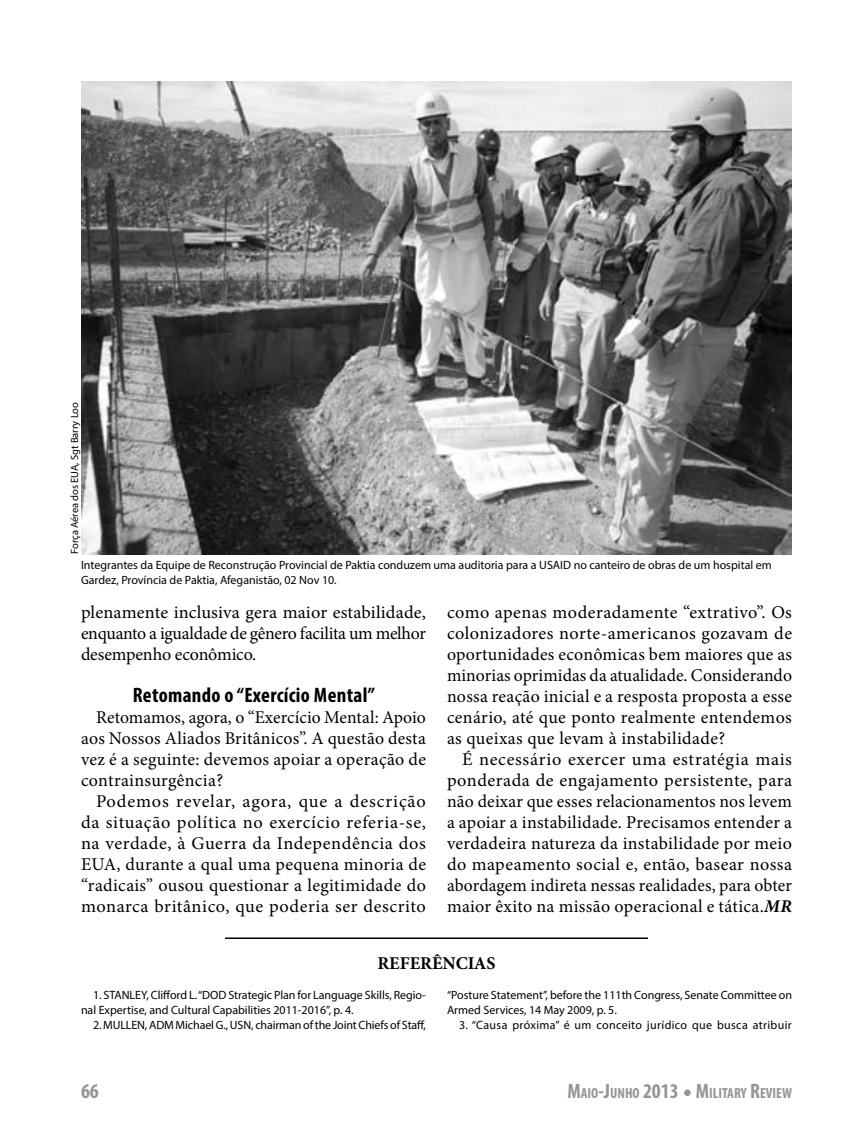
<style>
.page{position:relative;width:864px;height:1134px;background:#fff}
.page>*{position:absolute;margin:0;border:0;box-sizing:border-box;transform-origin:0 0}
.Subhead{font:700 condensed 21px "Myriad Pro";letter-spacing:.015em;color:#000}
.t1{font:700 condensed 21px "Myriad Pro";color:#959595}
.Body_Copy{font:18px/21px "Minion Pro";letter-spacing:.02em;color:#000;text-align:justify}
.Endnote_Header{font:700 18px "Minion Pro";color:#000}
.t2{font:700 condensed 14.7px "Myriad Pro";color:#959595}
.Endnote_Text{font:12px/15px "Myriad Pro";color:#000}
.Cutline{font:12px/15px "Myriad Pro";color:#000}
.Endnote_Text-2{font:12px "Myriad Pro";letter-spacing:.03em;color:#000}
.Photocredit{font:10.5px "Myriad Pro";color:#000}
.s1{font-weight:700;font-style:italic}
.s2{font-size:21px}
.s3{font-weight:400;font-stretch:normal;font-size:31.5px}
</style>
<div class="page">
<hr style="left:225px;top:938px;width:423px;height:1px;background:#000">
<img style="left:81px;top:81px;width:711px;height:473px">
<p class="Photocredit" style="left:68px;top:554px;width:153px;rotate:-90deg">Força Aérea dos EUA, Sgt Barry Loo</p>
<p class="Cutline" style="left:81px;top:557px;width:692px">Integrantes da Equipe de Reconstrução Provincial de Paktia conduzem uma auditoria para a USAID no canteiro de obras de um hospital em<br>Gardez, Província de Paktia, Afeganistão, 02 Nov 10.</p>
<p class="Body_Copy" style="left:447px;top:602px;width:347px">como apenas moderadamente “extrativo”. Os colonizadores norte-americanos gozavam de oportunidades econômicas bem maiores que as minorias oprimidas da atualidade. Considerando nossa reação inicial e a resposta proposta a esse cenário, até que ponto realmente entendemos as queixas que levam à instabilidade?</p>
<p class="Body_Copy" style="left:447px;top:749px;width:347px;text-indent:15px">É necessário exercer uma estratégia mais ponderada de engajamento persistente, para não deixar que esses relacionamentos nos levem a apoiar a instabilidade. Precisamos entender a verdadeira natureza da instabilidade por meio do mapeamento social e, então, basear nossa abordagem indireta nessas realidades, para obter maior êxito na missão operacional e tática.<span class="s1">MR</span></p>
<p class="Endnote_Header" style="left:377px;top:951px;width:120px">REFERÊNCIAS</p>
<p class="Endnote_Text" style="left:81px;top:987px;width:347px;text-indent:12px">1. STANLEY, Clifford L. “DOD Strategic Plan for Language Skills, Regio&shy;nal Expertise, and Cultural Capabilities 2011-2016”, p. 4.</p>
<p class="Endnote_Text" style="left:93px;top:1017px;width:335px">2. MULLEN, ADM Michael G., USN, chairman of the Joint Chiefs of Staff,</p>
<p class="Body_Copy" style="left:81px;top:602px;width:347px">plenamente inclusiva gera maior estabilidade, enquanto a igualdade de gênero facilita um melhor desempenho econômico.</p>
<p class="Subhead" style="left:133px;top:682px;width:244px">Retomando o “Exercício Mental”</p>
<p class="Body_Copy" style="left:81px;top:707px;width:347px;text-indent:15px">Retomamos, agora, o “Exercício Mental: Apoio aos Nossos Aliados Britânicos”. A questão desta vez é a seguinte: devemos apoiar a operação de contrainsurgência?</p>
<p class="Body_Copy" style="left:81px;top:791px;width:347px;text-indent:15px">Podemos revelar, agora, que a descrição da situação política no exercício referia-se, na verdade, à Guerra da Independência dos EUA, durante a qual uma pequena minoria de “radicais” ousou questionar a legitimidade do monarca britânico, que poderia ser descrito</p>
<p class="Endnote_Text" style="left:447px;top:987px;width:347px">“Posture Statement”, before the 111th Congress, Senate Committee on<br>Armed Services, 14 May 2009, p. 5.</p>
<p class="Endnote_Text-2" style="left:459px;top:1018px;width:334px">3. “Causa próxima” é um conceito jurídico que busca atribuir</p>
<p class="t1" style="left:81px;top:1078px;width:19px">66</p>
<p class="t2" style="left:568px;top:1084px;width:226px"><span class="s2">M</span>AIO<span class="s2">-J</span>UNHO <span class="s2">2013</span> <span class="s3">•</span> <span class="s2">M</span>ILITARY <span class="s2">R</span>EVIEW</p>
</div>
